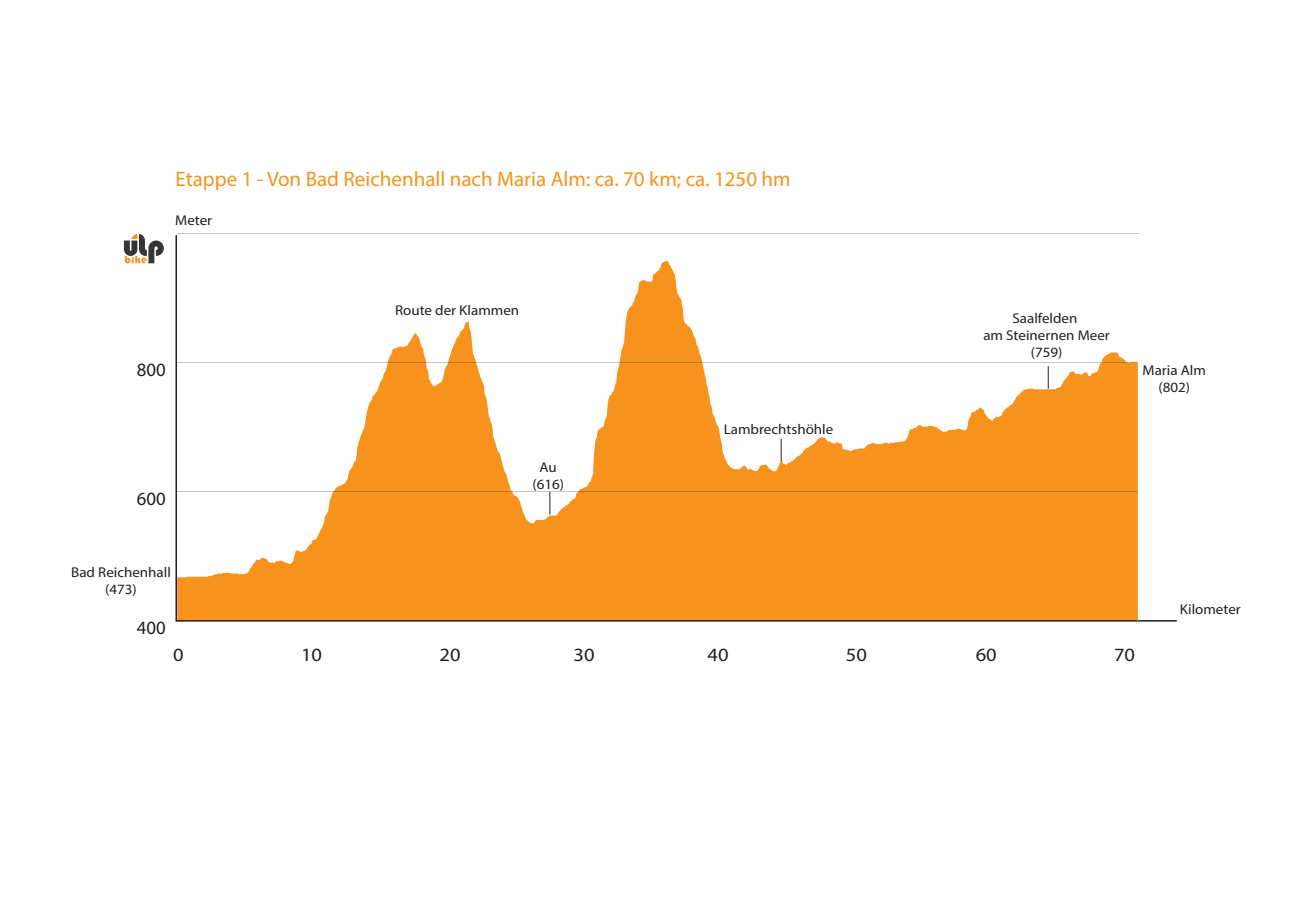
<style>
.page{position:relative;width:1289px;height:919px;background:#fff}
.page>*{position:absolute;margin:0;border:0;box-sizing:border-box;transform-origin:0 0}
.t1{font:21px "Myriad Pro";color:#f7931d}
.t2{font:18.75px "Myriad Pro";color:#231f20;scale:1.09 1}
.t3{font:18.75px "Myriad Pro";color:#231f20}
.t4{font:14.25px/17.1px "Myriad Pro";color:#231f20;text-align:center;scale:1.06 1}
</style>
<div class="page">
<svg style="left:177px;top:261px;width:960px;height:359px;fill:#f7931d"></svg>
<hr style="left:175px;top:235px;width:2px;height:386px;background:#231f20">
<hr style="left:176px;top:620px;width:1000px;height:1px;background:#231f20">
<svg style="left:1136px;top:617px;width:6px;height:5px"></svg>
<svg style="left:1047px;top:366px;width:1px;height:22px"></svg>
<svg style="left:549px;top:492px;width:1px;height:22px"></svg>
<svg style="left:781px;top:438px;width:1px;height:23px"></svg>
<svg style="left:124px;top:234px;width:40px;height:29px"></svg>
<h1 class="t1" style="left:175px;top:165px;width:617px">Etappe 1 - Von Bad Reichenhall nach Maria Alm: ca. 70 km; ca. 1250 hm</h1>
<p class="t4" style="left:175px;top:211px;width:36px">Meter</p>
<h2 class="t3" style="left:137px;top:358px;width:30px">800</h2>
<h2 class="t3" style="left:137px;top:487px;width:30px">600</h2>
<p class="t4" style="left:395px;top:301px;width:119px">Route der Klammen</p>
<p class="t4" style="left:532px;top:458px;width:31px">Au (616)</p>
<p class="t4" style="left:723px;top:421px;width:105px">Lambrechtshöhle</p>
<p class="t4" style="left:983px;top:310px;width:121px">Saalfelden<br>am Steinernen Meer (759)</p>
<p class="t4" style="left:1142px;top:361px;width:61px">Maria Alm (802)</p>
<p class="t4" style="left:71px;top:563px;width:96px">Bad Reichenhall (473)</p>
<h2 class="t3" style="left:137px;top:616px;width:30px">400</h2>
<h2 class="t2" style="left:173px;top:643px;width:11px">0</h2>
<h2 class="t2" style="left:301px;top:643px;width:21px">10</h2>
<h2 class="t2" style="left:439px;top:643px;width:21px">20</h2>
<h2 class="t2" style="left:573px;top:643px;width:21px">30</h2>
<h2 class="t2" style="left:707px;top:643px;width:21px">40</h2>
<h2 class="t2" style="left:846px;top:643px;width:21px">50</h2>
<h2 class="t2" style="left:975px;top:643px;width:21px">60</h2>
<h2 class="t2" style="left:1113px;top:643px;width:21px">70</h2>
<p class="t4" style="left:1179px;top:600px;width:59px">Kilometer</p>
</div>
